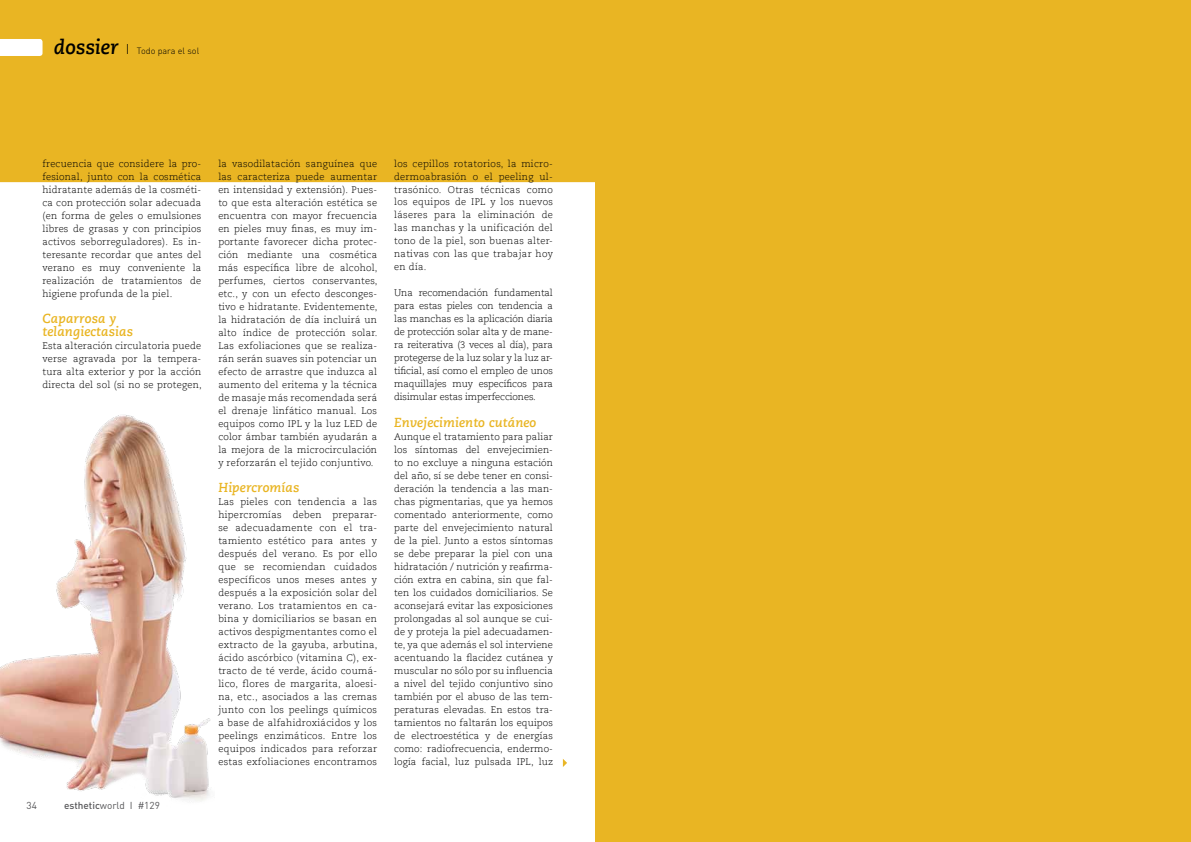
<style>
.page{position:relative;width:1191px;height:842px;background:#fff}
.page>*{position:absolute;margin:0;border:0;box-sizing:border-box;transform-origin:0 0}
.t1{font:italic 700 13px/13px "Caecilia Com 76";letter-spacing:.01em;color:#e9b523}
.t2{font:10px "DIN";color:#58585a}
.t3{font:300 9.5px/13px "Caecilia Com 45";letter-spacing:.02em;color:#000;text-align:justify}
.t4{font:300 9px "DIN";color:#000}
.s1{font-family:"Caecilia Com 76";font-weight:700;font-style:italic;font-size:20px}
.s2{font-size:14px}
.s3{font-weight:500}
</style>
<div class="page">
<div style="left:0;top:0;width:596px;height:182px;background:#e9b523"></div>
<svg style="left:0;top:39px;width:43px;height:17px"></svg>
<div style="left:596px;top:0;width:595px;height:842px;background:#e9b523"></div>
<img style="left:0;top:415px;width:211px;height:386px">
<svg style="left:562px;top:759px;width:5px;height:8px"></svg>
<p class="t4" style="left:54px;top:46px;width:147px"><span class="s1">dossier</span> <span class="s2">I</span> Todo para el sol</p>
<p class="t3" style="left:43px;top:157px;width:160px">frecuencia que considere la pro&shy;fesional, junto con la cosmética hidratante además de la cosméti&shy;ca con protección solar adecuada (en forma de geles o emulsiones libres de grasas y con principios activos seborreguladores). Es in&shy;teresante recordar que antes del verano es muy conveniente la realización de tratamientos de higiene profunda de la piel.</p>
<h1 class="t1" style="left:43px;top:311px;width:92px">Caparrosa y telangiectasias</h1>
<p class="t3" style="left:43px;top:339px;width:161px">Esta alteración circulatoria puede verse agravada por la tempera&shy;tura alta exterior y por la acción directa del sol (si no se protegen,</p>
<p class="t2" style="left:26px;top:799px;width:12px">34</p>
<p class="t2" style="left:64px;top:799px;width:97px"><span class="s3">esthetic</span>world I #129</p>
<p class="t3" style="left:218px;top:157px;width:161px">la vasodilatación sanguínea que las caracteriza puede aumentar en intensidad y extensión). Pues&shy;to que esta alteración estética se encuentra con mayor frecuencia en pieles muy finas, es muy im&shy;portante favorecer dicha protec&shy;ción mediante una cosmética más específica libre de alcohol, perfumes, ciertos conservantes, etc., y con un efecto desconges&shy;tivo e hidratante. Evidentemente, la hidratación de día incluirá un alto índice de protección solar.<br>Las exfoliaciones que se realiza&shy;rán serán suaves sin potenciar un efecto de arrastre que induzca al aumento del eritema y la técnica de masaje más recomendada será el drenaje linfático manual. Los equipos como IPL y la luz LED de color ámbar también ayudarán a la mejora de la microcirculación y reforzarán el tejido conjuntivo.</p>
<h1 class="t1" style="left:218px;top:480px;width:82px">Hipercromías</h1>
<p class="t3" style="left:218px;top:495px;width:161px">Las pieles con tendencia a las hipercromías deben preparar&shy;se adecuadamente con el tra&shy;tamiento estético para antes y después del verano. Es por ello que se recomiendan cuidados específicos unos meses antes y después a la exposición solar del verano. Los tratamientos en ca&shy;bina y domiciliarios se basan en activos despigmentantes como el extracto de la gayuba, arbutina, ácido ascórbico (vitamina C), ex&shy;tracto de té verde, ácido coumá&shy;lico, flores de margarita, aloesi&shy;na, etc., asociados a las cremas junto con los peelings químicos a base de alfahidroxiácidos y los peelings enzimáticos. Entre los equipos indicados para reforzar estas exfoliaciones encontramos</p>
<p class="t3" style="left:394px;top:157px;width:160px">los cepillos rotatorios, la micro&shy;dermoabrasión o el peeling ul&shy;trasónico. Otras técnicas como los equipos de IPL y los nuevos láseres para la eliminación de las manchas y la unificación del tono de la piel, son buenas alter&shy;nativas con las que trabajar hoy en día.</p>
<p class="t3" style="left:394px;top:287px;width:160px">Una recomendación fundamental para estas pieles con tendencia a las manchas es la aplicación diaria de protección solar alta y de mane&shy;ra reiterativa (3 veces al día), para protegerse de la luz solar y la luz ar&shy;tificial, así como el empleo de unos maquillajes muy específicos para disimular estas imperfecciones.</p>
<h1 class="t1" style="left:394px;top:415px;width:144px">Envejecimiento cutáneo</h1>
<p class="t3" style="left:394px;top:430px;width:160px">Aunque el tratamiento para paliar los síntomas del envejecimien&shy;to no excluye a ninguna estación del año, sí se debe tener en consi&shy;deración la tendencia a las man&shy;chas pigmentarias, que ya hemos comentado anteriormente, como parte del envejecimiento natural de la piel. Junto a estos síntomas se debe preparar la piel con una hidratación / nutrición y reafirma&shy;ción extra en cabina, sin que fal&shy;ten los cuidados domiciliarios. Se aconsejará evitar las exposiciones prolongadas al sol aunque se cui&shy;de y proteja la piel adecuadamen&shy;te, ya que además el sol interviene acentuando la flacidez cutánea y muscular no sólo por su influencia a nivel del tejido conjuntivo sino también por el abuso de las tem&shy;peraturas elevadas. En estos tra&shy;tamientos no faltarán los equipos de electroestética y de energías como: radiofrecuencia, endermo&shy;logía facial, luz pulsada IPL, luz</p>
</div>
